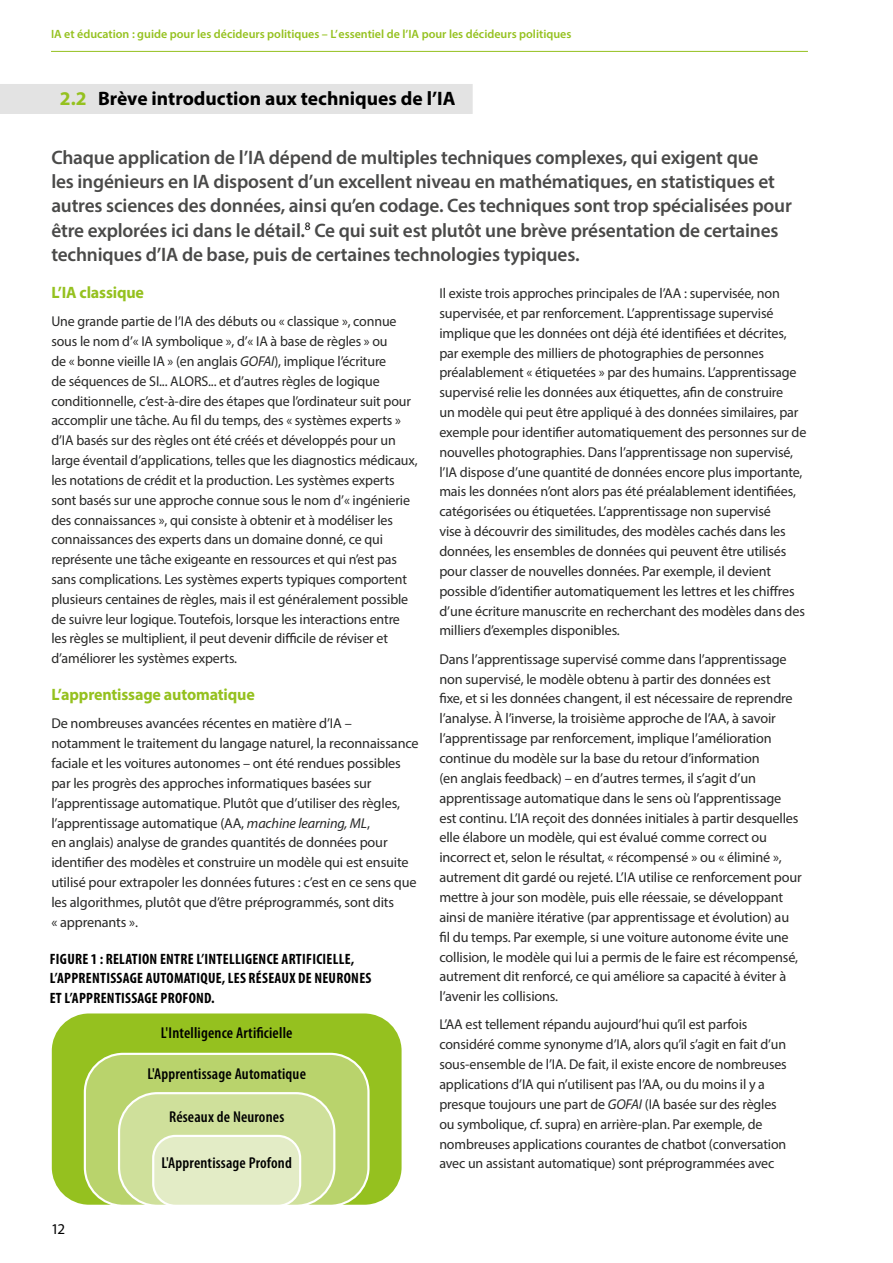
<style>
.page{position:relative;width:893px;height:1263px;background:#fff}
.page>*{position:absolute;margin:0;border:0;box-sizing:border-box;transform-origin:0 0}
.t1{font:600 19.5px/24.3px "Myriad Pro";letter-spacing:-.01em;color:#4a4a49}
.t2{font:700 19.5px "Myriad Pro";color:#000}
.t3{font:700 16.5px "Myriad Pro";letter-spacing:-.01em;color:#95c11f}
.t4{font:600 condensed 15.75px "Myriad Pro";letter-spacing:.01em;color:#000}
.t5{font:700 condensed 15px/19.5px "Myriad Pro";letter-spacing:.02em;color:#000}
.t6{font:15px "Myriad Pro";color:#000}
.t7{font:14.25px/19.8px "Myriad Pro";letter-spacing:-.01em;color:#282827}
.t8{font:600 12px "Myriad Pro";color:#95c11f}
.s1{color:#95c11f}
.s2{font-style:italic}
</style>
<div class="page">
<hr style="left:51px;top:51px;width:757px;height:1px;background:#95c11f">
<div style="left:0;top:84px;width:473px;height:30px;background:#e3e3e3"></div>
<div style="left:51px;top:1012px;width:352px;height:194px;background:#95c11f;border-radius:38px"></div>
<div style="left:50px;top:1011px;width:354px;height:196px;border:2px solid #fff;border-radius:38px"></div>
<div style="left:85px;top:1054px;width:283px;height:152px;background:#b9d36c;border-radius:38px"></div>
<div style="left:84px;top:1053px;width:286px;height:154px;border:2px solid #fff;border-radius:38px"></div>
<div style="left:119px;top:1093px;width:215px;height:113px;background:#cfe09b;border-radius:38px"></div>
<div style="left:118px;top:1092px;width:217px;height:115px;border:2px solid #fff;border-radius:38px"></div>
<div style="left:153px;top:1136px;width:147px;height:70px;background:#e3ecc6;border-radius:22px"></div>
<div style="left:152px;top:1135px;width:149px;height:72px;border:2px solid #fff;border-radius:22px"></div>
<p class="t8" style="left:51px;top:27px;width:522px">IA et éducation : guide pour les décideurs politiques – L’essentiel de l’IA pour les décideurs politiques</p>
<h1 class="t2" style="left:60px;top:86px;width:397px"><span class="s1">2.2</span> Brève introduction aux techniques de l’IA</h1>
<p class="t1" style="left:51px;top:145px;width:742px">Chaque application de l’IA dépend de multiples techniques complexes, qui exigent que<br>les ingénieurs en IA disposent d’un excellent niveau en mathématiques, en statistiques et autres sciences des données, ainsi qu’en codage. Ces techniques sont trop spécialisées pour être explorées ici dans le détail.<sup>8</sup> Ce qui suit est plutôt une brève présentation de certaines techniques d’IA de base, puis de certaines technologies typiques.</p>
<p class="t3" style="left:51px;top:282px;width:94px">L’IA classique</p>
<p class="t7" style="left:51px;top:311px;width:368px">Une grande partie de l’IA des débuts ou « classique », connue sous le nom d’« IA symbolique », d’« IA à base de règles » ou<br>de « bonne vieille IA » (en anglais <span class="s2">GOFAI</span>), implique l’écriture<br>de séquences de SI... ALORS... et d’autres règles de logique conditionnelle, c’est-à-dire des étapes que l’ordinateur suit pour accomplir une tâche. Au fil du temps, des « systèmes experts » d’IA basés sur des règles ont été créés et développés pour un large éventail d’applications, telles que les diagnostics médicaux, les notations de crédit et la production. Les systèmes experts sont basés sur une approche connue sous le nom d’« ingénierie des connaissances », qui consiste à obtenir et à modéliser les connaissances des experts dans un domaine donné, ce qui représente une tâche exigeante en ressources et qui n’est pas sans complications. Les systèmes experts typiques comportent plusieurs centaines de règles, mais il est généralement possible de suivre leur logique. Toutefois, lorsque les interactions entre les règles se multiplient, il peut devenir difficile de réviser et d’améliorer les systèmes experts.</p>
<p class="t3" style="left:51px;top:684px;width:205px">L’apprentissage automatique</p>
<p class="t7" style="left:51px;top:713px;width:369px">De nombreuses avancées récentes en matière d’IA – notamment le traitement du langage naturel, la reconnaissance faciale et les voitures autonomes – ont été rendues possibles par les progrès des approches informatiques basées sur l’apprentissage automatique. Plutôt que d’utiliser des règles, l’apprentissage automatique (AA, <span class="s2">machine learning, ML</span>,<br>en anglais) analyse de grandes quantités de données pour identifier des modèles et construire un modèle qui est ensuite utilisé pour extrapoler les données futures : c’est en ce sens que les algorithmes, plutôt que d’être préprogrammés, sont dits<br>« apprenants ».</p>
<p class="t7" style="left:439px;top:283px;width:369px">Il existe trois approches principales de l’AA : supervisée, non supervisée, et par renforcement. L’apprentissage supervisé implique que les données ont déjà été identifiées et décrites, par exemple des milliers de photographies de personnes préalablement « étiquetées » par des humains. L’apprentissage supervisé relie les données aux étiquettes, afin de construire<br>un modèle qui peut être appliqué à des données similaires, par exemple pour identifier automatiquement des personnes sur de nouvelles photographies. Dans l’apprentissage non supervisé, l’IA dispose d’une quantité de données encore plus importante, mais les données n’ont alors pas été préalablement identifiées, catégorisées ou étiquetées. L’apprentissage non supervisé<br>vise à découvrir des similitudes, des modèles cachés dans les données, les ensembles de données qui peuvent être utilisés pour classer de nouvelles données. Par exemple, il devient possible d’identifier automatiquement les lettres et les chiffres d’une écriture manuscrite en recherchant des modèles dans des milliers d’exemples disponibles.</p>
<p class="t7" style="left:439px;top:649px;width:364px">Dans l’apprentissage supervisé comme dans l’apprentissage non supervisé, le modèle obtenu à partir des données est<br>fixe, et si les données changent, il est nécessaire de reprendre l’analyse. À l’inverse, la troisième approche de l’AA, à savoir l’apprentissage par renforcement, implique l’amélioration continue du modèle sur la base du retour d’information<br>(en anglais feedback) – en d’autres termes, il s’agit d’un apprentissage automatique dans le sens où l’apprentissage est continu. L’IA reçoit des données initiales à partir desquelles elle élabore un modèle, qui est évalué comme correct ou incorrect et, selon le résultat, « récompensé » ou « éliminé », autrement dit gardé ou rejeté. L’IA utilise ce renforcement pour mettre à jour son modèle, puis elle réessaie, se développant ainsi de manière itérative (par apprentissage et évolution) au fil du temps. Par exemple, si une voiture autonome évite une collision, le modèle qui lui a permis de le faire est récompensé, autrement dit renforcé, ce qui améliore sa capacité à éviter à l’avenir les collisions.</p>
<p class="t7" style="left:439px;top:1014px;width:349px">L’AA est tellement répandu aujourd’hui qu’il est parfois considéré comme synonyme d’IA, alors qu’il s’agit en fait d’un sous-ensemble de l’IA. De fait, il existe encore de nombreuses applications d’IA qui n’utilisent pas l’AA, ou du moins il y a presque toujours une part de <span class="s2">GOFAI</span> (IA basée sur des règles ou symbolique, cf. supra) en arrière-plan. Par exemple, de nombreuses applications courantes de chatbot (conversation avec un assistant automatique) sont préprogrammées avec</p>
<p class="t5" style="left:50px;top:949px;width:323px">FIGURE 1 : RELATION ENTRE L’INTELLIGENCE ARTIFICIELLE,<br>L’APPRENTISSAGE AUTOMATIQUE, LES RÉSEAUX DE NEURONES<br>ET L’APPRENTISSAGE PROFOND.</p>
<p class="t4" style="left:161px;top:1023px;width:133px">L'Intelligence Artificielle</p>
<p class="t4" style="left:147px;top:1064px;width:160px">L'Apprentissage Automatique</p>
<p class="t4" style="left:169px;top:1107px;width:117px">Réseaux de Neurones</p>
<p class="t4" style="left:161px;top:1153px;width:132px">L'Apprentissage Profond</p>
<p class="t6" style="left:51px;top:1220px;width:16px">12</p>
</div>
